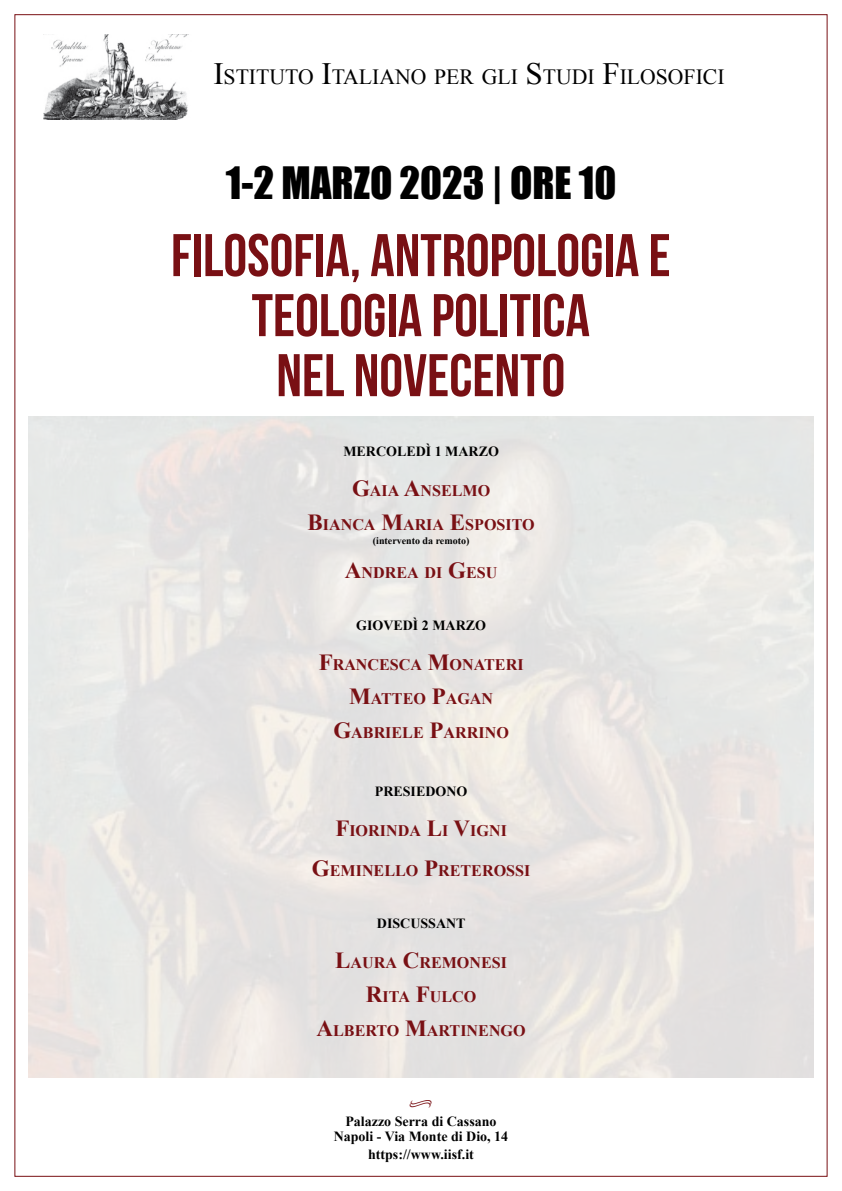
<style>
.page{position:relative;width:842px;height:1191px;background:#fff}
.page>*{position:absolute;margin:0;border:0;box-sizing:border-box;transform-origin:0 0}
.t1{font:60px/60px "Bebas Neue";color:#791014;text-align:center}
.t2{font:41px "Impact";color:#000}
.t3{font:21.7px "Times New Roman";color:#000}
.t4{font:700 16.1px/34px "Times New Roman";color:#791014;text-align:center}
.t5{font:14.9px "Minion Pro";color:#791014}
.t6{font:700 14px/15px "Times New Roman";color:#000;text-align:center}
.t7{font:700 10px "Times New Roman";color:#000}
.s1{font-size:31px}
.s2{font-size:23px}
</style>
<div class="page">
<img style="left:44px;top:34px;width:145px;height:86px">
<h3 class="t3" style="left:213px;top:62px;width:512px"><span class="s1">I</span>STITUTO <span class="s1">I</span>TALIANO PER GLI <span class="s1">S</span> TUDI <span class="s1">F</span>ILOSOFICI</h3>
<h2 class="t2" style="left:226px;top:151px;width:392px">1-2 MARZO 2023 | ORE 10</h2>
<h1 class="t1" style="left:171px;top:225px;width:501px">FILOSOFIA, ANTROPOLOGIA E<br>TEOLOGIA POLITICA<br>NEL NOVECENTO</h1>
<p class="t6" style="left:343px;top:443px;width:157px">MERCOLEDÌ 1 MARZO</p>
<p class="t4" style="left:307px;top:473px;width:229px"><span class="s2">G</span>AIA <span class="s2">A</span>NSELMO<br><span class="s2">B</span>IANCA <span class="s2">M</span>ARIA <span class="s2">E</span>SPOSITO</p>
<p class="t7" style="left:373px;top:534px;width:98px">(intervento da remoto)</p>
<p class="t4" style="left:345px;top:555px;width:154px"><span class="s2">A</span>NDREA DI <span class="s2">G</span>ESU</p>
<p class="t6" style="left:356px;top:617px;width:131px">GIOVEDÌ 2 MARZO</p>
<p class="t4" style="left:319px;top:647px;width:206px"><span class="s2">F</span>RANCESCA <span class="s2">M</span>ONATERI<br><span class="s2">M</span>ATTEO <span class="s2">P</span>AGAN<br><span class="s2">G</span>ABRIELE <span class="s2">P</span>ARRINO</p>
<p class="t6" style="left:375px;top:783px;width:94px">PRESIEDONO</p>
<p class="t4" style="left:335px;top:813px;width:173px"><span class="s2">F</span>IORINDA <span class="s2">L</span>I <span class="s2">V</span>IGNI</p>
<p class="t4" style="left:312px;top:853px;width:220px"><span class="s2">G</span>EMINELLO <span class="s2">P</span>RETEROSSI</p>
<p class="t6" style="left:377px;top:915px;width:90px">DISCUSSANT</p>
<p class="t4" style="left:317px;top:945px;width:211px"><span class="s2">L</span>AURA <span class="s2">C</span>REMONESI<br><span class="s2">R</span>ITA <span class="s2">F</span>ULCO<br><span class="s2">A</span>LBERTO <span class="s2">M</span>ARTINENGO</p>
<p class="t5" style="left:409px;top:1092px;width:25px">•</p>
<p class="t6" style="left:334px;top:1113px;width:176px">Palazzo Serra di Cassano<br>Napoli - Via Monte di Dio, 14</p>
<p class="t6" style="left:368px;top:1146px;width:107px">https://www.iisf.it</p>
</div>
